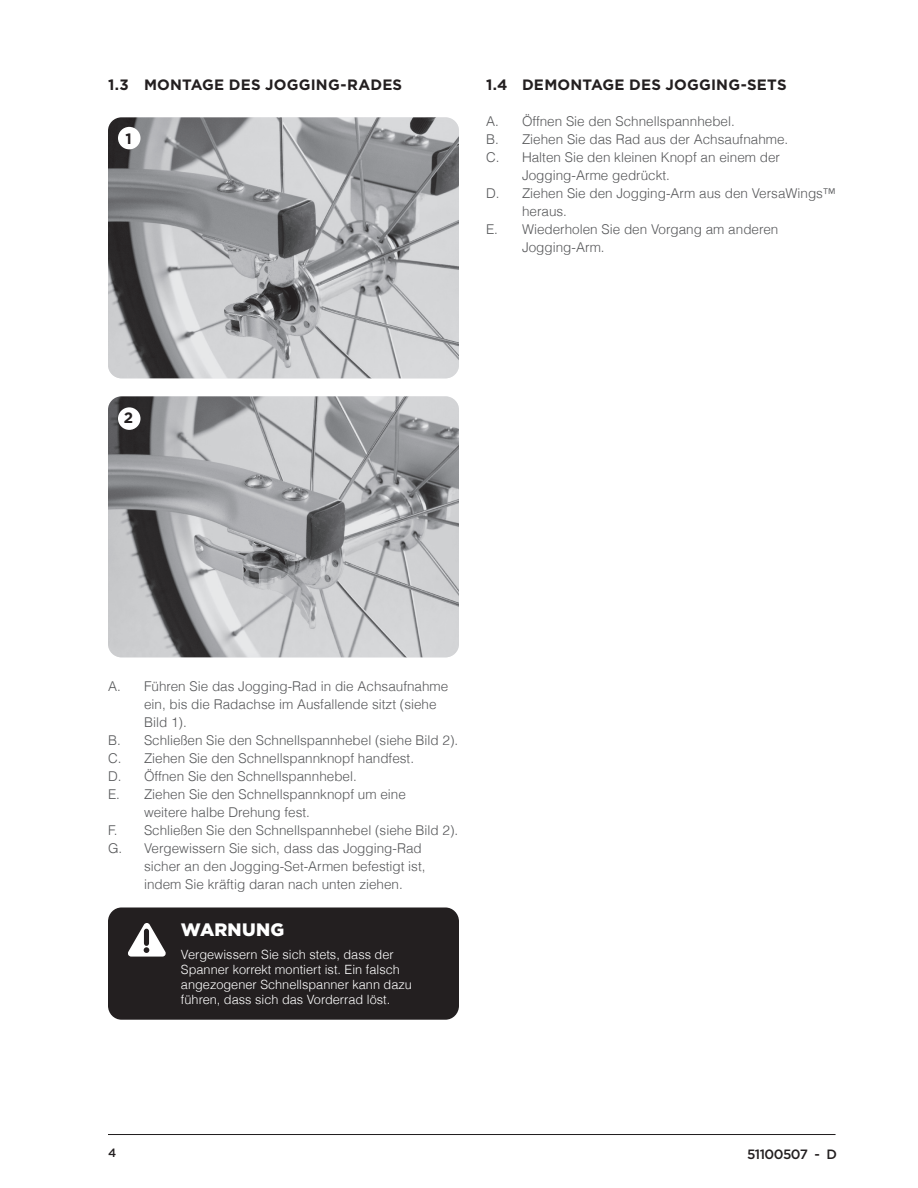
<style>
.page{position:relative;width:918px;height:1188px;background:#fff}
.page>*{position:absolute;margin:0;border:0;box-sizing:border-box;transform-origin:0 0}
.t1{font:900 18px "Gotham";letter-spacing:.01em;color:#fff}
.t2{font:700 15px "Gotham";letter-spacing:.015em;color:#231f20}
.t3{font:300 13.5px "Helvetica";color:#57585a}
.t4{font:500 13.5px "Thule";letter-spacing:-.04em;color:#231f20}
.t5{font:300 12.75px/15px "Helvetica";color:#fff}
.t6{font:500 12px "Thule";color:#231f20}
</style>
<div class="page">
<hr style="left:108px;top:1134px;width:728px;height:1px;background:#231f20">
<img style="left:108px;top:396px;width:351px;height:261px">
<div style="left:118px;top:407px;width:23px;height:23px;background:#fff;border-radius:50%"></div>
<img style="left:108px;top:117px;width:351px;height:261px">
<div style="left:118px;top:127px;width:23px;height:22px;background:#fff;border-radius:50%"></div>
<div style="left:108px;top:908px;width:351px;height:112px;background:#231f20;border-radius:14px"></div>
<svg style="left:128px;top:923px;width:38px;height:34px"></svg>
<p class="t2" style="left:108px;top:76px;width:296px">1.3 MONTAGE DES JOGGING-RADES</p>
<p class="t2" style="left:486px;top:76px;width:302px">1.4 DEMONTAGE DES JOGGING-SETS</p>
<p class="t3" style="left:486px;top:113px;width:250px">A. Öffnen Sie den Schnellspannhebel.</p>
<p class="t3" style="left:486px;top:131px;width:304px">B. Ziehen Sie das Rad aus der Achsaufnahme.</p>
<p class="t3" style="left:486px;top:149px;width:296px">C. Halten Sie den kleinen Knopf an einem der</p>
<p class="t3" style="left:522px;top:167px;width:150px">Jogging-Arme gedrückt.</p>
<p class="t3" style="left:486px;top:185px;width:351px">D. Ziehen Sie den Jogging-Arm aus den VersaWings™</p>
<p class="t3" style="left:522px;top:203px;width:47px">heraus.</p>
<p class="t3" style="left:486px;top:221px;width:294px">E. Wiederholen Sie den Vorgang am anderen</p>
<p class="t3" style="left:522px;top:239px;width:84px">Jogging-Arm.</p>
<p class="t2" style="left:125px;top:130px;width:8px">1</p>
<p class="t2" style="left:124px;top:409px;width:11px">2</p>
<p class="t3" style="left:108px;top:677px;width:342px">A. Führen Sie das Jogging-Rad in die Achsaufnahme</p>
<p class="t3" style="left:144px;top:695px;width:294px">ein, bis die Radachse im Ausfallende sitzt (siehe</p>
<p class="t3" style="left:144px;top:713px;width:44px">Bild 1).</p>
<p class="t3" style="left:108px;top:731px;width:352px">B. Schließen Sie den Schnellspannhebel (siehe Bild 2).</p>
<p class="t3" style="left:108px;top:749px;width:308px">C. Ziehen Sie den Schnellspannknopf handfest.</p>
<p class="t3" style="left:108px;top:767px;width:250px">D. Öffnen Sie den Schnellspannhebel.</p>
<p class="t3" style="left:108px;top:785px;width:299px">E. Ziehen Sie den Schnellspannknopf um eine</p>
<p class="t3" style="left:144px;top:803px;width:168px">weitere halbe Drehung fest.</p>
<p class="t3" style="left:108px;top:821px;width:352px">F. Schließen Sie den Schnellspannhebel (siehe Bild 2).</p>
<p class="t3" style="left:108px;top:839px;width:315px">G. Vergewissern Sie sich, dass das Jogging-Rad</p>
<p class="t3" style="left:144px;top:857px;width:283px">sicher an den Jogging-Set-Armen befestigt ist,</p>
<p class="t3" style="left:144px;top:875px;width:260px">indem Sie kräftig daran nach unten ziehen.</p>
<h1 class="t1" style="left:181px;top:919px;width:105px">WARNUNG</h1>
<p class="t5" style="left:181px;top:946px;width:233px">Vergewissern Sie sich stets, dass der Spanner korrekt montiert ist. Ein falsch angezogener Schnellspanner kann dazu führen, dass sich das Vorderrad löst.</p>
<p class="t6" style="left:108px;top:1145px;width:10px">4</p>
<p class="t4" style="left:747px;top:1145px;width:91px">51100507 - D</p>
</div>
